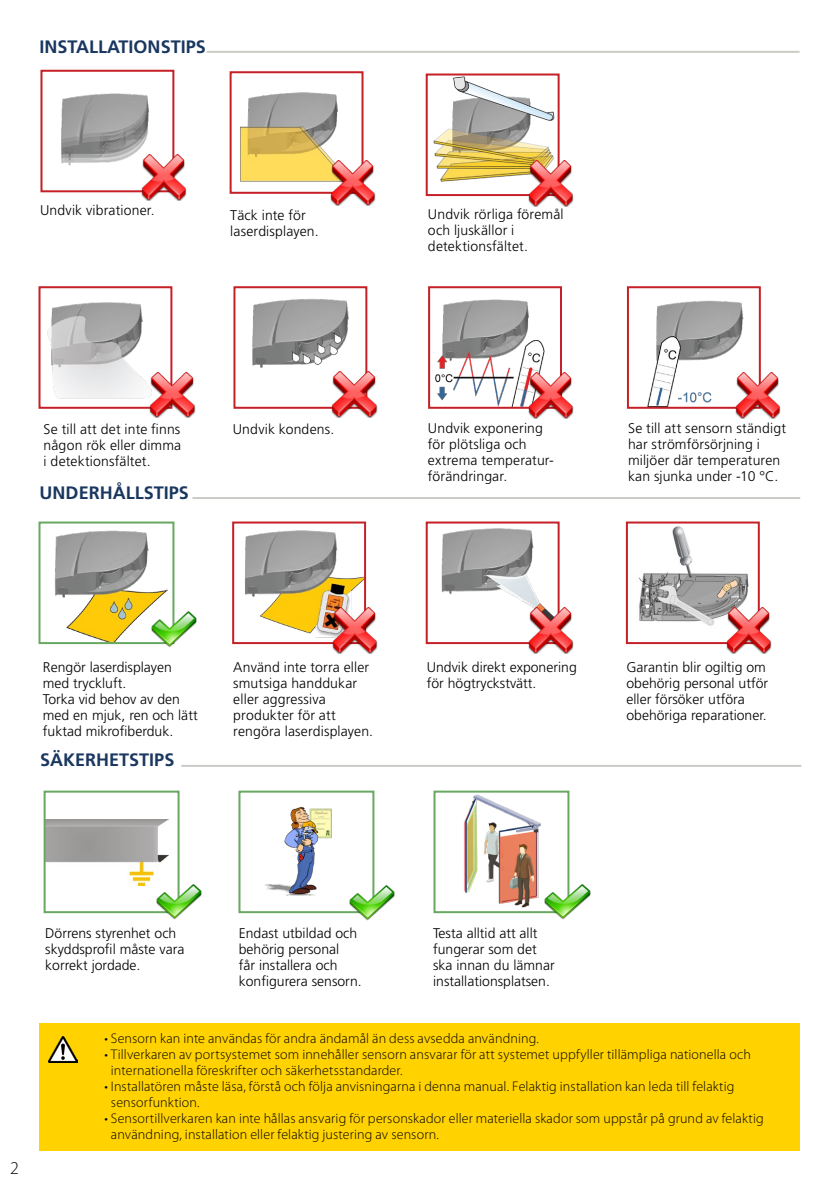
<style>
.page{position:relative;width:840px;height:1191px;background:#fff}
.page>*{position:absolute;margin:0;border:0;box-sizing:border-box;transform-origin:0 0}
.t1{font:700 18px "Frutiger LT Std";color:#1a3760}
.t2{font:300 18px "Myriad Pro";color:#000}
.t3{font:300 14px/16px "Frutiger LT Std";color:#000}
.t4{font:300 14px/16px "Myriad Pro";letter-spacing:.01em;color:#000}
</style>
<div class="page">
<img style="left:265px;top:806px;width:66px;height:89px">
<div style="left:238px;top:790px;width:136px;height:123px;border:2px solid #68a961"></div>
<img style="left:349px;top:881px;width:45px;height:40px">
<img style="left:464px;top:794px;width:77px;height:114px">
<div style="left:433px;top:790px;width:136px;height:123px;border:2px solid #68a961"></div>
<img style="left:544px;top:880px;width:45px;height:40px">
<img style="left:639px;top:526px;width:110px;height:100px">
<div style="left:625px;top:521px;width:134px;height:123px;border:2px solid #c62027"></div>
<img style="left:726px;top:608px;width:45px;height:45px">
<img style="left:47px;top:819px;width:121px;height:66px">
<div style="left:44px;top:790px;width:135px;height:123px;border:2px solid #68a961"></div>
<img style="left:157px;top:880px;width:45px;height:40px">
<img style="left:55px;top:530px;width:113px;height:111px">
<div style="left:38px;top:521px;width:136px;height:123px;border:2px solid #68a961"></div>
<img style="left:151px;top:608px;width:46px;height:39px">
<img style="left:245px;top:530px;width:118px;height:108px">
<div style="left:232px;top:521px;width:134px;height:123px;border:2px solid #c62027"></div>
<img style="left:332px;top:608px;width:46px;height:45px">
<img style="left:252px;top:299px;width:97px;height:107px">
<div style="left:233px;top:286px;width:134px;height:123px;border:2px solid #c62027"></div>
<img style="left:332px;top:372px;width:45px;height:45px">
<img style="left:435px;top:299px;width:110px;height:107px">
<div style="left:428px;top:286px;width:133px;height:123px;border:2px solid #c62027"></div>
<img style="left:528px;top:373px;width:45px;height:45px">
<img style="left:441px;top:528px;width:104px;height:80px">
<div style="left:425px;top:521px;width:134px;height:123px;border:2px solid #c62027"></div>
<img style="left:528px;top:608px;width:45px;height:45px">
<img style="left:647px;top:300px;width:99px;height:106px">
<div style="left:626px;top:286px;width:134px;height:123px;border:2px solid #c62027"></div>
<img style="left:735px;top:373px;width:45px;height:45px">
<img style="left:61px;top:93px;width:91px;height:73px">
<div style="left:40px;top:70px;width:134px;height:122px;border:2px solid #c62027"></div>
<img style="left:141px;top:155px;width:45px;height:45px">
<img style="left:240px;top:92px;width:98px;height:90px">
<div style="left:229px;top:71px;width:134px;height:123px;border:2px solid #c62027"></div>
<img style="left:330px;top:160px;width:45px;height:46px">
<img style="left:433px;top:76px;width:122px;height:106px">
<div style="left:425px;top:73px;width:134px;height:123px;border:2px solid #c62027"></div>
<img style="left:528px;top:161px;width:45px;height:45px">
<img style="left:47px;top:302px;width:103px;height:97px">
<div style="left:38px;top:286px;width:134px;height:123px;border:2px solid #c62027"></div>
<img style="left:150px;top:372px;width:45px;height:45px">
<div style="left:40px;top:1023px;width:759px;height:128px;background:#ffd200"></div>
<img style="left:48px;top:1036px;width:30px;height:26px">
<hr style="left:206px;top:51px;width:593px;height:2px;background:#969890">
<hr style="left:192px;top:497px;width:607px;height:2px;background:#969890">
<hr style="left:181px;top:765px;width:619px;height:2px;background:#969890">
<p class="t1" style="left:39px;top:36px;width:168px">INSTALLATIONSTIPS</p>
<p class="t3" style="left:40px;top:203px;width:116px">Undvik vibrationer.</p>
<p class="t3" style="left:230px;top:207px;width:90px">Täck inte för laserdisplayen.</p>
<p class="t3" style="left:427px;top:207px;width:137px">Undvik rörliga föremål och ljuskällor i detektionsfältet.</p>
<p class="t3" style="left:44px;top:421px;width:139px;text-align:justify">Se till att det inte finns någon rök eller dimma i detektionsfältet.</p>
<p class="t3" style="left:232px;top:421px;width:103px">Undvik kondens.</p>
<p class="t3" style="left:428px;top:420px;width:127px">Undvik exponering för plötsliga och extrema temperatur&shy;förändringar.</p>
<p class="t3" style="left:627px;top:420px;width:159px">Se till att sensorn ständigt har strömförsörjning i miljöer där temperaturen kan sjunka under -10 °C.</p>
<p class="t1" style="left:40px;top:482px;width:151px">UNDERHÅLLSTIPS</p>
<p class="t3" style="left:43px;top:659px;width:156px">Rengör laserdisplayen med tryckluft.<br>Torka vid behov av den med en mjuk, ren och lätt fuktad mikrofiberduk.</p>
<p class="t3" style="left:233px;top:659px;width:141px">Använd inte torra eller smutsiga handdukar eller aggressiva produkter för att rengöra laserdisplayen.</p>
<p class="t1" style="left:40px;top:749px;width:136px">SÄKERHETSTIPS</p>
<p class="t3" style="left:426px;top:660px;width:151px">Undvik direkt exponering för högtryckstvätt.</p>
<p class="t3" style="left:626px;top:660px;width:143px">Garantin blir ogiltig om obehörig personal utför eller försöker utföra obehöriga reparationer.</p>
<p class="t2" style="left:10px;top:1157px;width:10px">2</p>
<p class="t3" style="left:45px;top:925px;width:140px">Dörrens styrenhet och skyddsprofil måste vara korrekt jordade.</p>
<p class="t3" style="left:239px;top:925px;width:124px">Endast utbildad och behörig personal<br>får installera och konfigurera sensorn.</p>
<p class="t3" style="left:433px;top:925px;width:123px">Testa alltid att allt fungerar som det ska innan du lämnar installationsplatsen.</p>
<p class="t4" style="left:104px;top:1030px;width:436px">• Sensorn kan inte användas för andra ändamål än dess avsedda användning.</p>
<p class="t4" style="left:111px;top:1046px;width:641px;text-indent:-7px">• Tillverkaren av portsystemet som innehåller sensorn ansvarar för att systemet uppfyller tillämpliga nationella och internationella föreskrifter och säkerhetsstandarder.</p>
<p class="t4" style="left:111px;top:1078px;width:624px;text-indent:-7px">• Installatören måste läsa, förstå och följa anvisningarna i denna manual. Felaktig installation kan leda till felaktig sensorfunktion.</p>
<p class="t4" style="left:111px;top:1110px;width:654px;text-indent:-7px">• Sensortillverkaren kan inte hållas ansvarig för personskador eller materiella skador som uppstår på grund av felaktig användning, installation eller felaktig justering av sensorn.</p>
</div>
